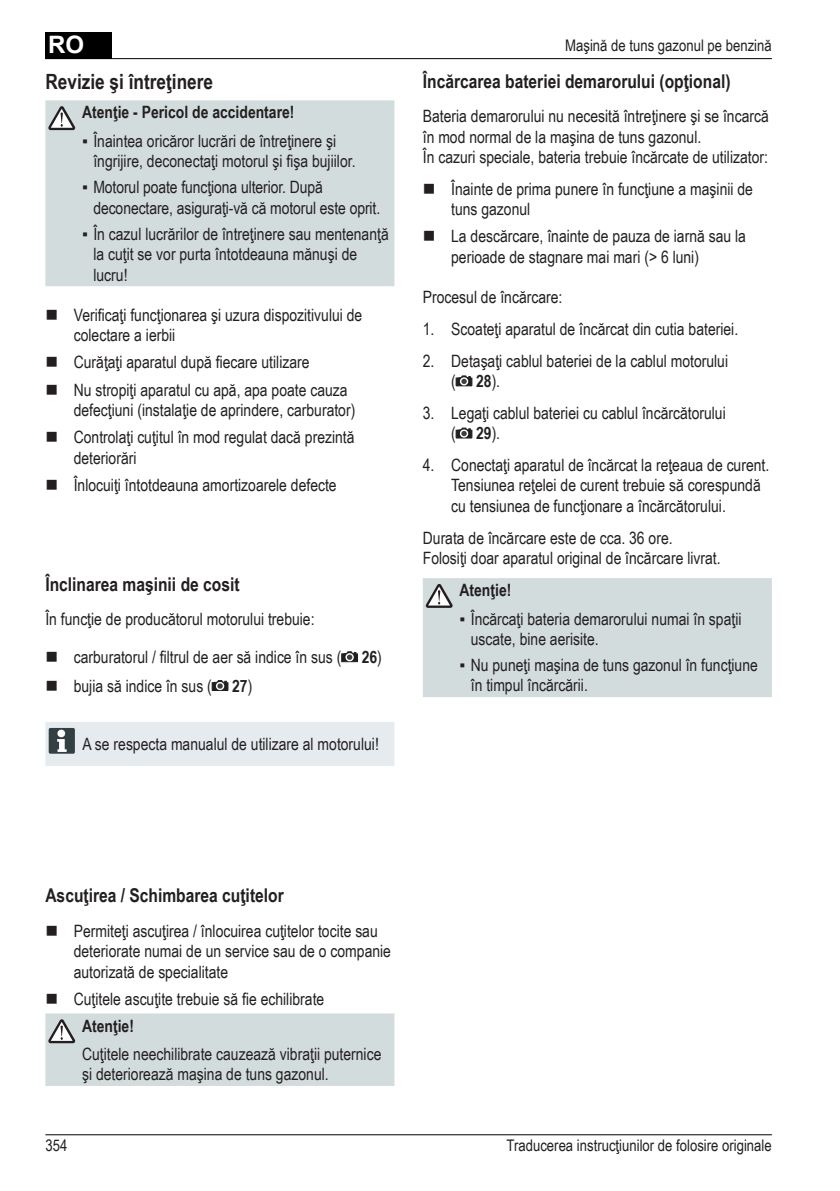
<style>
.page{position:relative;width:840px;height:1191px;background:#fff}
.page>*{position:absolute;margin:0;border:0;box-sizing:border-box;transform-origin:0 0}
.t1{font:700 24px "Arial";color:#fff}
.t2{font:700 21px "Arial Narrow";color:#231f20}
.t3{font:700 19px "Arial Narrow";color:#231f20}
.t4{font:17px/20.4px "Arial Narrow";color:#231f20}
.t5{font:700 17px "Arial Narrow";color:#231f20}
.t6{font:16px "Arial Narrow";color:#231f20}
.s1{font-weight:700}
</style>
<div class="page">
<div style="left:45px;top:32px;width:67px;height:27px;background:#000"></div>
<hr style="left:45px;top:1134px;width:726px;height:1px;background:#000">
<hr style="left:45px;top:58px;width:726px;height:1px;background:#000">
<svg style="left:455px;top:375px;width:17px;height:11px"></svg>
<svg style="left:455px;top:428px;width:17px;height:10px"></svg>
<div style="left:423px;top:578px;width:348px;height:119px;background:#d3dcdd"></div>
<svg style="left:425px;top:584px;width:27px;height:24px"></svg>
<div style="left:45px;top:1013px;width:349px;height:73px;background:#d3dcdd"></div>
<svg style="left:341px;top:651px;width:16px;height:11px"></svg>
<svg style="left:212px;top:680px;width:16px;height:11px"></svg>
<div style="left:45px;top:722px;width:349px;height:44px;background:#e6ebef"></div>
<div style="left:57px;top:729px;width:8px;height:8px;background:#fff;border-radius:50%"></div>
<div style="left:45px;top:100px;width:349px;height:186px;background:#d3dcdd"></div>
<svg style="left:48px;top:106px;width:27px;height:24px"></svg>
<h1 class="t1" style="left:48px;top:29px;width:37px">RO</h1>
<p class="t2" style="left:45px;top:66px;width:169px">Revizie şi întreţinere</p>
<p class="t5" style="left:82px;top:100px;width:214px">Atenţie - Pericol de accidentare!</p>
<p class="t4" style="left:93px;top:130px;width:263px;text-indent:-11px">▪ Înaintea oricăror lucrări de întreţinere şi îngrijire, deconectaţi motorul şi fişa bujiilor.</p>
<p class="t4" style="left:93px;top:176px;width:288px;text-indent:-11px">▪ Motorul poate funcţiona ulterior. După deconectare, asiguraţi-vă că motorul este oprit.</p>
<p class="t4" style="left:93px;top:223px;width:297px;text-indent:-11px">▪ În cazul lucrărilor de întreţinere sau mentenanţă la cuţit se vor purta întotdeauna mănuşi de lucru!</p>
<p class="t4" style="left:74px;top:304px;width:290px">Verificaţi funcţionarea şi uzura dispozitivului de colectare a ierbii</p>
<p class="t4" style="left:74px;top:348px;width:275px;line-height:27.2px">Curăţaţi aparatul după fiecare utilizare<br>Nu stropiţi aparatul cu apă, apa poate cauza</p>
<p class="t4" style="left:74px;top:396px;width:283px;line-height:27.2px">defecţiuni (instalaţie de aprindere, carburator)<br>Controlaţi cuţitul în mod regulat dacă prezintă</p>
<p class="t4" style="left:74px;top:443px;width:264px;line-height:27.2px">deteriorări<br>Înlocuiţi întotdeauna amortizoarele defecte</p>
<p class="t3" style="left:45px;top:570px;width:195px">Înclinarea maşinii de cosit</p>
<p class="t4" style="left:45px;top:608px;width:270px">În funcţie de producătorul motorului trebuie:</p>
<p class="t4" style="left:74px;top:642px;width:309px;line-height:28.8px">carburatorul / filtrul de aer să indice în sus ( <span class="s1">26</span>) bujia să indice în sus ( <span class="s1">27</span>)</p>
<p class="t4" style="left:82px;top:733px;width:298px">A se respecta manualul de utilizare al motorului!</p>
<p class="t6" style="left:565px;top:34px;width:208px">Maşină de tuns gazonul pe benzină</p>
<p class="t3" style="left:422px;top:66px;width:309px">Încărcarea bateriei demarorului (opţional)</p>
<p class="t4" style="left:422px;top:105px;width:347px">Bateria demarorului nu necesită întreţinere şi se încarcă în mod normal de la maşina de tuns gazonul.<br>În cazuri speciale, bateria trebuie încărcate de utilizator:</p>
<p class="t4" style="left:451px;top:178px;width:303px">Înainte de prima punere în funcţiune a maşinii de tuns gazonul</p>
<p class="t4" style="left:451px;top:225px;width:296px">La descărcare, înainte de pauza de iarnă sau la perioade de stagnare mai mari (&gt; 6 luni)</p>
<p class="t4" style="left:422px;top:286px;width:141px">Procesul de încărcare:</p>
<p class="t4" style="left:422px;top:318px;width:317px">1. Scoateţi aparatul de încărcat din cutia bateriei.</p>
<p class="t4" style="left:451px;top:350px;width:278px;text-indent:-28px">2. Detaşaţi cablul bateriei de la cablul motorului ( <span class="s1">28</span>).</p>
<p class="t4" style="left:451px;top:402px;width:276px;text-indent:-28px">3. Legaţi cablul bateriei cu cablul încărcătorului ( <span class="s1">29</span>).</p>
<p class="t4" style="left:451px;top:454px;width:319px;text-indent:-28px">4. Conectaţi aparatul de încărcat la reţeaua de curent.<br>Tensiunea reţelei de curent trebuie să corespundă cu tensiunea de funcţionare a încărcătorului.</p>
<p class="t4" style="left:422px;top:527px;width:299px">Durata de încărcare este de cca. 36 ore.<br>Folosiţi doar aparatul original de încărcare livrat.</p>
<p class="t5" style="left:459px;top:577px;width:53px">Atenţie!</p>
<p class="t4" style="left:470px;top:607px;width:272px;text-indent:-11px">▪ Încărcaţi bateria demarorului numai în spaţii uscate, bine aerisite.</p>
<p class="t4" style="left:470px;top:654px;width:288px;text-indent:-11px">▪ Nu puneţi maşina de tuns gazonul în funcţiune în timpul încărcării.</p>
<p class="t3" style="left:45px;top:881px;width:240px">Ascuţirea / Schimbarea cuţitelor</p>
<p class="t4" style="left:74px;top:920px;width:318px">Permiteţi ascuţirea / înlocuirea cuţitelor tocite sau deteriorate numai de un service sau de o companie autorizată de specialitate</p>
<p class="t4" style="left:74px;top:988px;width:252px">Cuţitele ascuţite trebuie să fie echilibrate</p>
<p class="t5" style="left:82px;top:1012px;width:53px">Atenţie!</p>
<p class="t4" style="left:82px;top:1043px;width:301px">Cuţitele neechilibrate cauzează vibraţii puternice şi deteriorează maşina de tuns gazonul.</p>
<p class="t6" style="left:45px;top:1133px;width:23px">354</p>
<p class="t6" style="left:506px;top:1133px;width:266px">Traducerea instrucţiunilor de folosire originale</p>
</div>
